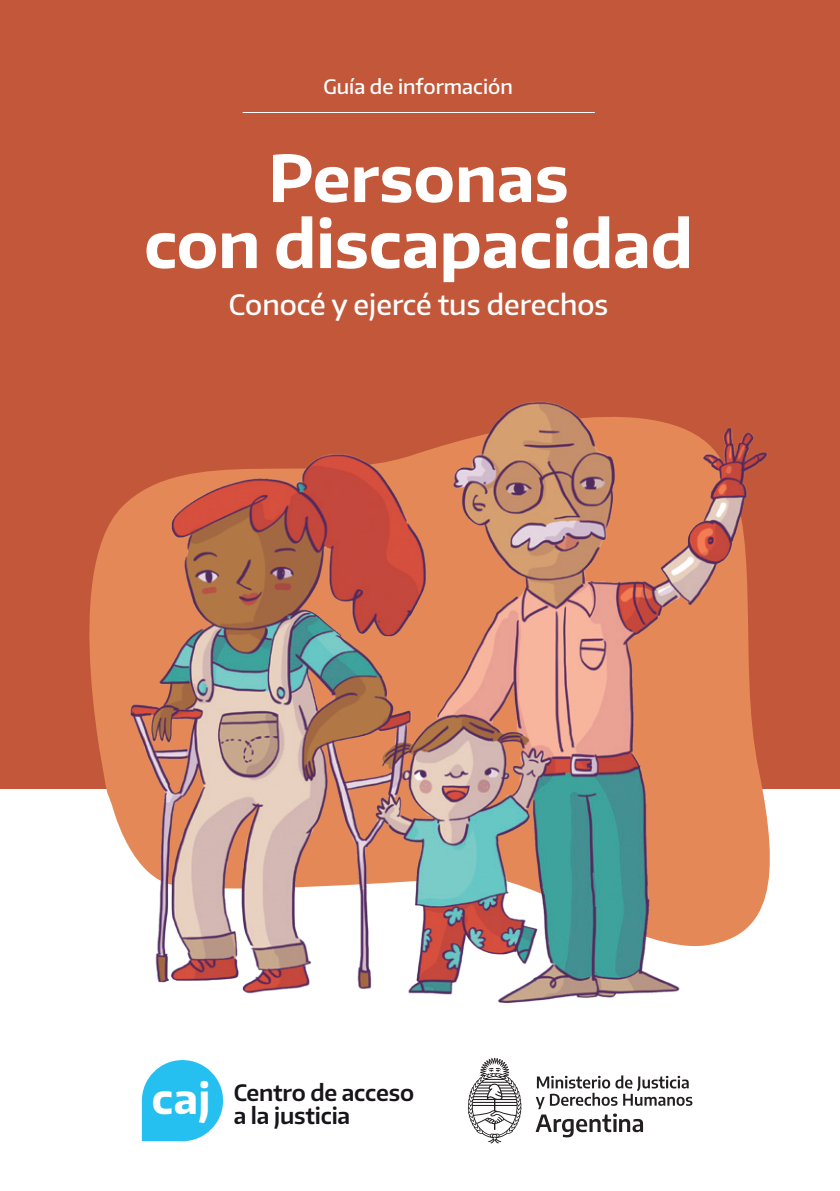
<style>
.page{position:relative;width:840px;height:1191px;background:#fff}
.page>*{position:absolute;margin:0;border:0;box-sizing:border-box;transform-origin:0 0}
.t1{font:700 64px/66px "Encode Sans";color:#fff;text-align:center}
.t2{font:500 28px "Encode Sans";color:#fff}
.t3{font:600 22.4px/23.4px "Encode Sans";letter-spacing:-.01em;color:#17141a}
.t4{font:500 20px "Encode Sans";color:#fff}
</style>
<div class="page">
<div style="left:0;top:0;width:839px;height:788px;background:#c25739"></div>
<hr style="left:242px;top:112px;width:352px;height:1px;background:#fff">
<svg style="left:467px;top:1058px;width:54px;height:85px"></svg>
<svg style="left:535px;top:1075px;width:157px;height:62px"></svg>
<img style="left:73px;top:401px;width:712px;height:603px">
<svg style="left:142px;top:1107px;width:34px;height:34px"></svg>
<div style="left:142px;top:1060px;width:81px;height:81px;background:#25bff0;border-radius:50%"></div>
<p class="t4" style="left:323px;top:74px;width:191px">Guía de información</p>
<h1 class="t1" style="left:144px;top:143px;width:550px">Personas<br>con discapacidad</h1>
<p class="t2" style="left:229px;top:286px;width:381px">Conocé y ejercé tus derechos</p>
<p class="t3" style="left:152px;top:1079px;width:263px;text-indent:82px">Centro de acceso <sup>caj</sup> a la justicia</p>
</div>
